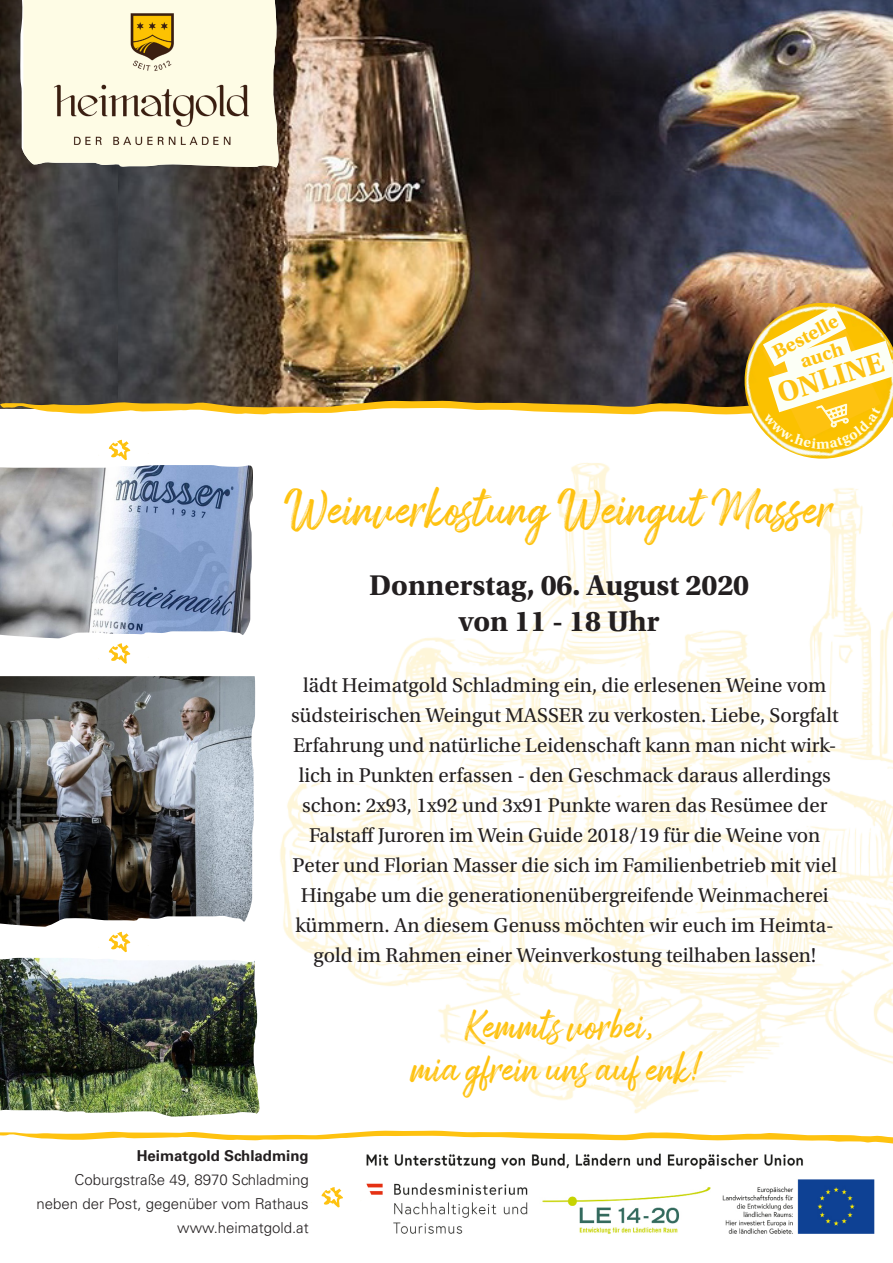
<style>
.page{position:relative;width:893px;height:1263px;background:#fff}
.page>*{position:absolute;margin:0;border:0;box-sizing:border-box;transform-origin:0 0}
.t1{font:45px "Arsilon";color:#fec210}
.t2{font:36px "Arsilon";color:#fec210}
.t3{font:700 30px "Utopia Std";color:#231f20}
.t4{font:700 30px "Utopia Std";color:#fec210}
.t5{font:21px/30px "Utopia Std";color:#231f20;text-align:center}
.t6{font:700 20.1px "Utopia Std";color:#fec210}
.t7{font:300 15px "Univers LT Std";color:#231f20}
.t8{font:700 15px "Univers LT Std";color:#231f20}
</style>
<div class="page">
<img style="left:255px;top:664px;width:638px;height:449px">
<img style="left:117px;top:0;width:776px;height:304px">
<img style="left:0;top:0;width:117px;height:304px">
<svg style="left:0;top:1130px;width:893px;height:14px"></svg>
<img style="left:0;top:676px;width:255px;height:251px">
<img style="left:23px;top:0;width:256px;height:169px">
<svg style="left:16px;top:932px;width:244px;height:26px"></svg>
<img style="left:0;top:958px;width:260px;height:159px">
<img style="left:366px;top:1153px;width:509px;height:81px">
<svg style="left:321px;top:1187px;width:22px;height:20px"></svg>
<svg style="left:0;top:304px;width:893px;height:360px"></svg>
<p class="t6" style="left:768px;top:343px;width:73px;rotate:-28deg">Bestelle</p>
<p class="t6" style="left:797px;top:351px;width:46px;rotate:-18deg">auch</p>
<p class="t4" style="left:773px;top:377px;width:112px;rotate:-17deg">ONLINE</p>
<p class="t1" style="left:284px;top:481px;width:552px">Weinverkostung Weingut Masser</p>
<p class="t3" style="left:369px;top:568px;width:382px">Donnerstag, 06. August 2020</p>
<p class="t3" style="left:459px;top:604px;width:202px">von 11 - 18 Uhr</p>
<p class="t5" style="left:291px;top:671px;width:549px">lädt Heimatgold Schladming ein, die erlesenen Weine vom südsteirischen Weingut MASSER zu verkosten. Liebe, Sorgfalt Erfahrung und natürliche Leidenschaft kann man nicht wirk&shy;lich in Punkten erfassen - den Geschmack daraus allerdings schon: 2x93, 1x92 und 3x91 Punkte waren das Resümee der Falstaff Juroren im Wein Guide 2018/19 für die Weine von Peter und Florian Masser die sich im Familienbetrieb mit viel Hingabe um die generationenübergreifende Weinmacherei kümmern. An diesem Genuss möchten wir euch im Heimta&shy;gold im Rahmen einer Weinverkostung teilhaben lassen!</p>
<p class="t8" style="left:137px;top:1146px;width:173px">Heimatgold Schladming</p>
<p class="t7" style="left:74px;top:1170px;width:236px">Coburgstraße 49, 8970 Schladming</p>
<p class="t7" style="left:36px;top:1194px;width:274px">neben der Post, gegenüber vom Rathaus</p>
<p class="t7" style="left:177px;top:1218px;width:133px">www.heimatgold.at</p>
<p class="t2" style="left:465px;top:1003px;width:190px">Kemmts vorbei,</p>
<p class="t2" style="left:412px;top:1046px;width:296px">mia gfrein uns auf enk!</p>
</div>
